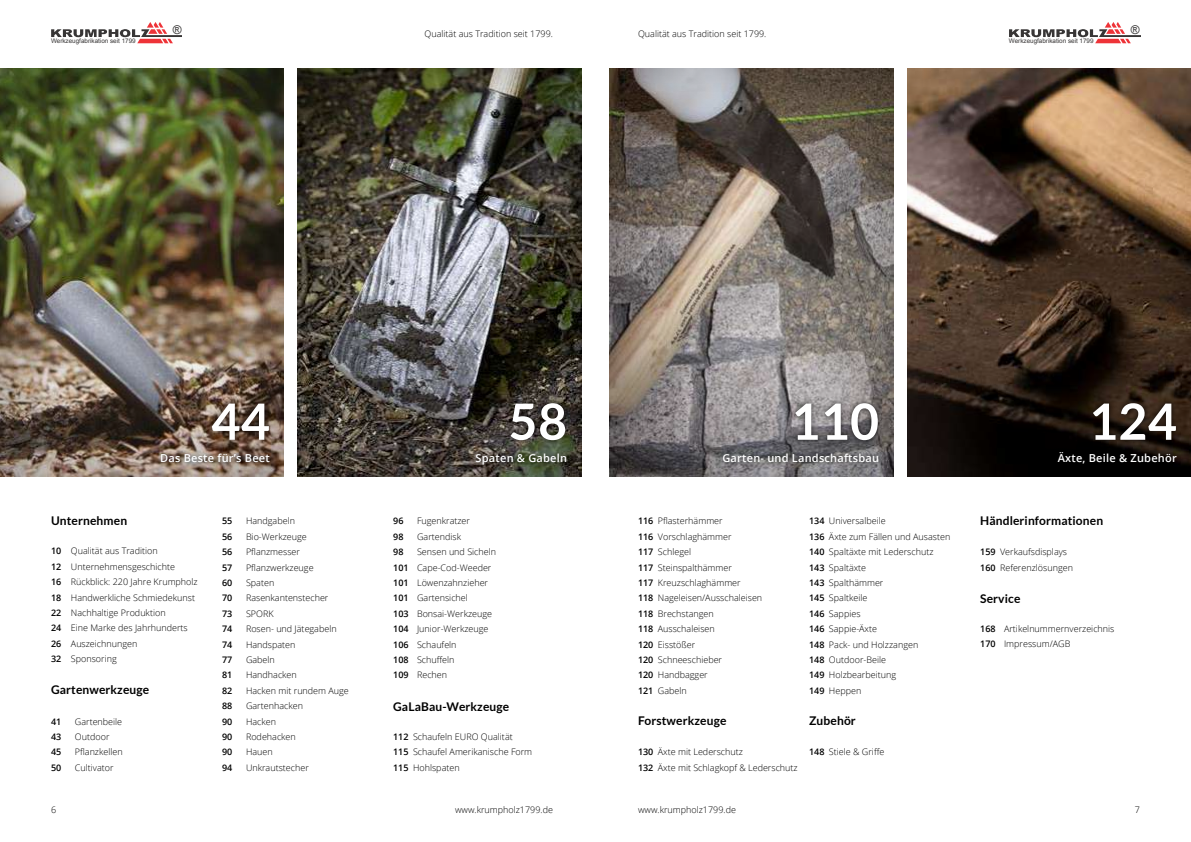
<style>
.page{position:relative;width:1191px;height:842px;background:#fff}
.page>*{position:absolute;margin:0;border:0;box-sizing:border-box;transform-origin:0 0}
.t1{font:700 50px "Lato";letter-spacing:.01em;color:#fff}
.t2{font:700 12px "Lato";letter-spacing:.01em;color:#000}
.t3{font:12px "Arial";color:#373535}
.t4{font:600 11px "Open Sans";letter-spacing:.02em;color:#fff}
.t5{font:300 9px/15.4px "Open Sans";color:#000}
.t6{font:600 9px "Open Sans";color:#000}
.t7{font:6.3px "Arial";color:#373535}
.s1{font-weight:600}
</style>
<div class="page">
<svg style="left:51px;top:22px;width:131px;height:21px"></svg>
<svg style="left:1009px;top:22px;width:131px;height:21px"></svg>
<div style="left:601px;top:61px;width:300px;height:417px;background:#000;opacity:.45"></div>
<img style="left:907px;top:68px;width:284px;height:409px">
<div style="left:289px;top:60px;width:300px;height:417px;background:#000;opacity:.4"></div>
<div style="left:0;top:60px;width:292px;height:417px;background:#000;opacity:.4"></div>
<div style="left:789px;top:398px;width:93px;height:46px;background:#000;opacity:.75"></div>
<div style="left:1087px;top:398px;width:94px;height:46px;background:#000;opacity:.75"></div>
<div style="left:506px;top:398px;width:65px;height:46px;background:#000;opacity:.75"></div>
<div style="left:206px;top:398px;width:68px;height:46px;background:#000;opacity:.75"></div>
<div style="left:717px;top:450px;width:166px;height:18px;background:#000;opacity:.75"></div>
<div style="left:1052px;top:448px;width:130px;height:22px;background:#000"></div>
<div style="left:471px;top:450px;width:101px;height:21px;background:#000;opacity:.75"></div>
<div style="left:155px;top:450px;width:119px;height:18px;background:#000;opacity:.75"></div>
<p class="t7" style="left:51px;top:37px;width:86px">Werkzeugfabrikation seit 1799</p>
<h2 class="t3" style="left:173px;top:22px;width:10px">®</h2>
<p class="t5" style="left:424px;top:25px;width:130px">Qualität aus Tradition seit 1799.</p>
<p class="t5" style="left:638px;top:25px;width:130px">Qualität aus Tradition seit 1799.</p>
<p class="t7" style="left:1009px;top:37px;width:86px">Werkzeugfabrikation seit 1799</p>
<h2 class="t3" style="left:1130px;top:22px;width:10px">®</h2>
<h1 class="t1" style="left:211px;top:393px;width:60px">44</h1>
<h1 class="t1" style="left:508px;top:393px;width:60px">58</h1>
<h1 class="t1" style="left:791px;top:393px;width:89px">110</h1>
<h1 class="t1" style="left:1088px;top:393px;width:89px">124</h1>
<p class="t4" style="left:160px;top:451px;width:111px">Das Beste für’s Beet</p>
<p class="t4" style="left:475px;top:451px;width:93px">Spaten &amp; Gabeln</p>
<p class="t4" style="left:722px;top:451px;width:158px">Garten- und Landschaftsbau</p>
<p class="t4" style="left:1057px;top:451px;width:121px">Äxte, Beile &amp; Zubehör</p>
<h2 class="t2" style="left:51px;top:514px;width:78px">Unternehmen</h2>
<p class="t5" style="left:51px;top:543px;width:148px"><span class="s1">10</span> Qualität aus Tradition<br><span class="s1">12</span> Unternehmensgeschichte<br><span class="s1">16</span> Rückblick: 220 Jahre Krumpholz<br><span class="s1">18</span> Handwerkliche Schmiedekunst<br><span class="s1">22</span> Nachhaltige Produktion<br><span class="s1">24</span> Eine Marke des Jahrhunderts<br><span class="s1">26</span> Auszeichnungen<br><span class="s1">32</span> Sponsoring</p>
<h2 class="t2" style="left:51px;top:683px;width:100px">Gartenwerkzeuge</h2>
<p class="t6" style="left:51px;top:715px;width:12px">41</p>
<p class="t5" style="left:75px;top:713px;width:49px">Gartenbeile</p>
<p class="t6" style="left:51px;top:730px;width:12px">43</p>
<p class="t5" style="left:75px;top:729px;width:36px">Outdoor</p>
<p class="t6" style="left:51px;top:746px;width:12px">45</p>
<p class="t5" style="left:75px;top:744px;width:49px">Pflanzkellen</p>
<p class="t6" style="left:51px;top:761px;width:12px">50</p>
<p class="t5" style="left:75px;top:759px;width:40px">Cultivator</p>
<p class="t6" style="left:222px;top:515px;width:12px">55</p>
<p class="t5" style="left:246px;top:513px;width:51px">Handgabeln</p>
<p class="t6" style="left:222px;top:530px;width:12px">56</p>
<p class="t5" style="left:246px;top:529px;width:62px">Bio-Werkzeuge</p>
<p class="t6" style="left:222px;top:546px;width:12px">56</p>
<p class="t5" style="left:246px;top:544px;width:55px">Pflanzmesser</p>
<p class="t6" style="left:222px;top:561px;width:12px">57</p>
<p class="t5" style="left:246px;top:559px;width:69px">Pflanzwerkzeuge</p>
<p class="t6" style="left:222px;top:577px;width:12px">60</p>
<p class="t5" style="left:246px;top:575px;width:30px">Spaten</p>
<p class="t6" style="left:222px;top:592px;width:12px">70</p>
<p class="t5" style="left:246px;top:590px;width:84px">Rasenkantenstecher</p>
<p class="t6" style="left:222px;top:607px;width:12px">73</p>
<p class="t5" style="left:246px;top:606px;width:29px">SPORK</p>
<p class="t6" style="left:222px;top:623px;width:12px">74</p>
<p class="t5" style="left:246px;top:621px;width:92px">Rosen- und Jätegabeln</p>
<p class="t6" style="left:222px;top:638px;width:12px">74</p>
<p class="t5" style="left:246px;top:636px;width:51px">Handspaten</p>
<p class="t6" style="left:222px;top:653px;width:12px">77</p>
<p class="t5" style="left:246px;top:652px;width:30px">Gabeln</p>
<p class="t6" style="left:222px;top:669px;width:12px">81</p>
<p class="t5" style="left:246px;top:667px;width:52px">Handhacken</p>
<p class="t6" style="left:222px;top:684px;width:12px">82</p>
<p class="t5" style="left:246px;top:682px;width:104px">Hacken mit rundem Auge</p>
<p class="t6" style="left:222px;top:700px;width:12px">88</p>
<p class="t5" style="left:246px;top:698px;width:59px">Gartenhacken</p>
<p class="t6" style="left:222px;top:715px;width:12px">90</p>
<p class="t5" style="left:246px;top:713px;width:32px">Hacken</p>
<p class="t6" style="left:222px;top:730px;width:12px">90</p>
<p class="t5" style="left:246px;top:729px;width:51px">Rodehacken</p>
<p class="t6" style="left:222px;top:746px;width:12px">90</p>
<p class="t5" style="left:246px;top:744px;width:28px">Hauen</p>
<p class="t6" style="left:222px;top:761px;width:12px">94</p>
<p class="t5" style="left:246px;top:759px;width:64px">Unkrautstecher</p>
<p class="t6" style="left:393px;top:515px;width:12px">96</p>
<p class="t5" style="left:417px;top:513px;width:55px">Fugenkratzer</p>
<p class="t6" style="left:393px;top:530px;width:12px">98</p>
<p class="t5" style="left:417px;top:529px;width:45px">Gartendisk</p>
<p class="t6" style="left:393px;top:546px;width:12px">98</p>
<p class="t5" style="left:393px;top:544px;width:104px;text-indent:24px">Sensen und Sicheln<br><span class="s1">101</span> Cape-Cod-Weeder<br><span class="s1">101</span> Löwenzahnzieher<br><span class="s1">101</span> Gartensichel<br><span class="s1">103</span> Bonsai-Werkzeuge<br><span class="s1">104</span> Junior-Werkzeuge<br><span class="s1">106</span> Schaufeln<br><span class="s1">108</span> Schuffeln<br><span class="s1">109</span> Rechen</p>
<h2 class="t2" style="left:393px;top:699px;width:118px">GaLaBau-Werkzeuge</h2>
<p class="t5" style="left:393px;top:729px;width:141px"><span class="s1">112</span> Schaufeln EURO Qualität<br><span class="s1">115</span> Schaufel Amerikanische Form<br><span class="s1">115</span> Hohlspaten</p>
<p class="t5" style="left:638px;top:513px;width:126px"><span class="s1">116</span> Pflasterhämmer<br><span class="s1">116</span> Vorschlaghämmer<br><span class="s1">117</span> Schlegel<br><span class="s1">117</span> Steinspalthämmer<br><span class="s1">117</span> Kreuzschlaghämmer<br><span class="s1">118</span> Nageleisen/Ausschaleisen<br><span class="s1">118</span> Brechstangen<br><span class="s1">118</span> Ausschaleisen<br><span class="s1">120</span> Eisstößer<br><span class="s1">120</span> Schneeschieber<br><span class="s1">120</span> Handbagger<br><span class="s1">121</span> Gabeln</p>
<p class="t5" style="left:809px;top:513px;width:143px"><span class="s1">134</span> Universalbeile<br><span class="s1">136</span> Äxte zum Fällen und Ausasten<br><span class="s1">140</span> Spaltäxte mit Lederschutz<br><span class="s1">143</span> Spaltäxte<br><span class="s1">143</span> Spalthämmer<br><span class="s1">145</span> Spaltkeile<br><span class="s1">146</span> Sappies<br><span class="s1">146</span> Sappie-Äxte<br><span class="s1">148</span> Pack- und Holzzangen<br><span class="s1">148</span> Outdoor-Beile<br><span class="s1">149</span> Holzbearbeitung<br><span class="s1">149</span> Heppen</p>
<h2 class="t2" style="left:638px;top:714px;width:90px">Forstwerkzeuge</h2>
<h2 class="t2" style="left:809px;top:713px;width:48px">Zubehör</h2>
<p class="t5" style="left:638px;top:744px;width:161px"><span class="s1">130</span> Äxte mit Lederschutz<br><span class="s1">132</span> Äxte mit Schlagkopf &amp; Lederschutz</p>
<p class="t5" style="left:809px;top:744px;width:77px"><span class="s1">148</span> Stiele &amp; Griffe</p>
<h2 class="t2" style="left:980px;top:514px;width:124px">Händlerinformationen</h2>
<p class="t5" style="left:980px;top:544px;width:94px"><span class="s1">159</span> Verkaufsdisplays<br><span class="s1">160</span> Referenzlösungen</p>
<h2 class="t2" style="left:980px;top:591px;width:42px">Service</h2>
<p class="t5" style="left:980px;top:621px;width:136px"><span class="s1">168</span> Artikelnummernverzeichnis<br><span class="s1">170</span> Impressum/AGB</p>
<p class="t5" style="left:51px;top:801px;width:7px">6</p>
<p class="t5" style="left:455px;top:801px;width:99px">www.krumpholz1799.de</p>
<p class="t5" style="left:1134px;top:801px;width:7px">7</p>
<p class="t5" style="left:638px;top:801px;width:99px">www.krumpholz1799.de</p>
</div>
